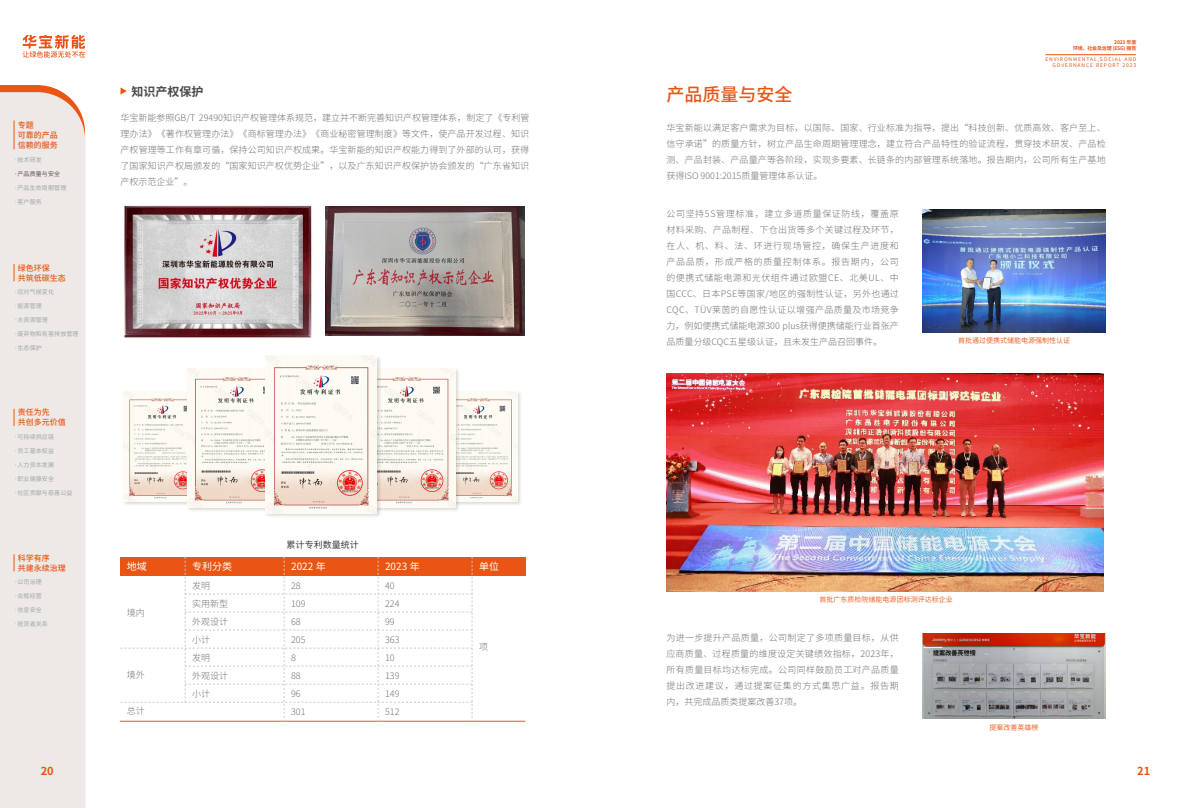
<style>
.page{position:relative;width:1191px;height:808px;background:#fff}
.page>*{position:absolute;margin:0;border:0;box-sizing:border-box;transform-origin:0 0}
.t1{font:500 18px "Source Han Sans CN";color:#ea5514}
.t2{font:700 12px "Source Han Sans CN";color:#4c4948}
.t3{font:700 11px "Source Han Sans CN";color:#ea5217}
.t4{font:10px "Source Han Sans CN";color:#fff}
.t5{font:300 9px/18px "Source Han Sans CN";color:#727171;text-align:justify}
.t6{font:9px "Source Han Sans CN";color:#3e3a39}
.t7{font:500 8px/10px "Source Han Sans CN";color:#ea5514}
.t8{font:7px "Source Han Sans CN";color:#ea5514}
.t9{font:6px "Source Han Sans CN";letter-spacing:.02em;color:#9fa0a0}
.t10{font:6px "Source Han Sans CN";letter-spacing:.02em;color:#4c4948}
.t11{font:5px/6px "Source Han Sans CN";letter-spacing:.18em;color:#ea5217;text-align:right}
.t12{font:700 5px/6px "Source Han Sans CN";letter-spacing:-.04em;color:#ea5217;text-align:right}
</style>
<div class="page">
<svg style="left:23px;top:35px;width:62px;height:23px"></svg>
<hr style="left:1045px;top:55px;width:90px;height:1px;background:#ea5217">
<div style="left:438px;top:390px;width:84px;height:117px;background:#000;opacity:.15"></div>
<img style="left:460px;top:391px;width:57px;height:111px">
<div style="left:122px;top:390px;width:85px;height:117px;background:#000;opacity:.15"></div>
<img style="left:124px;top:391px;width:63px;height:111px">
<div style="left:356px;top:368px;width:104px;height:144px;background:#000;opacity:.15"></div>
<img style="left:382px;top:369px;width:73px;height:138px">
<div style="left:187px;top:368px;width:104px;height:144px;background:#000;opacity:.15"></div>
<img style="left:187px;top:369px;width:78px;height:138px">
<svg style="left:120px;top:87px;width:7px;height:8px"></svg>
<img style="left:124px;top:205px;width:188px;height:133px">
<img style="left:326px;top:207px;width:198px;height:129px">
<div style="left:120px;top:557px;width:405px;height:18px;background:#ea5514"></div>
<hr style="left:120px;top:721px;width:405px;height:1px;background:#ea5514">
<svg style="left:120px;top:557px;width:353px;height:165px"></svg>
<img style="left:922px;top:209px;width:184px;height:123px">
<img style="left:666px;top:374px;width:438px;height:218px">
<img style="left:922px;top:633px;width:183px;height:86px">
<div style="left:0;top:92px;width:85px;height:716px;background:#ece9e6"></div>
<svg style="left:14px;top:120px;width:1px;height:29px"></svg>
<svg style="left:14px;top:264px;width:1px;height:17px"></svg>
<svg style="left:14px;top:409px;width:1px;height:17px"></svg>
<svg style="left:14px;top:554px;width:1px;height:17px"></svg>
<div style="left:265px;top:355px;width:117px;height:163px;background:#000;opacity:.15"></div>
<img style="left:266px;top:356px;width:111px;height:157px">
<p class="t7" style="left:18px;top:120px;width:41px;line-height:10.3px">专题<br>可靠的产品信赖的服务</p>
<p class="t9" style="left:14px;top:156px;width:29px">·技术研发</p>
<p class="t10" style="left:14px;top:170px;width:48px">·产品质量与安全</p>
<p class="t9" style="left:14px;top:184px;width:54px">·产品生命周期管理</p>
<p class="t9" style="left:14px;top:198px;width:29px">·客户服务</p>
<p class="t7" style="left:18px;top:263px;width:49px">绿色环保<br>共筑低碳生态</p>
<p class="t9" style="left:14px;top:289px;width:42px">·应对气候变化</p>
<p class="t9" style="left:14px;top:303px;width:29px">·能源管理</p>
<p class="t9" style="left:14px;top:317px;width:35px">·水资源管理</p>
<p class="t9" style="left:14px;top:331px;width:66px">·废弃物和有害排放管理</p>
<p class="t9" style="left:14px;top:345px;width:29px">·生态保护</p>
<p class="t7" style="left:18px;top:407px;width:49px">责任为先<br>共创多元价值</p>
<p class="t9" style="left:14px;top:433px;width:42px">·可持续供应链</p>
<p class="t9" style="left:14px;top:447px;width:42px">·员工基本权益</p>
<p class="t9" style="left:14px;top:461px;width:42px">·人力资本发展</p>
<p class="t9" style="left:14px;top:475px;width:42px">·职业健康安全</p>
<p class="t9" style="left:14px;top:489px;width:60px">·社区贡献与慈善公益</p>
<p class="t7" style="left:18px;top:553px;width:49px">科学有序<br>共建永续治理</p>
<p class="t9" style="left:14px;top:579px;width:29px">·公司治理</p>
<p class="t9" style="left:14px;top:593px;width:29px">·合规经营</p>
<p class="t9" style="left:14px;top:607px;width:29px">·信息安全</p>
<p class="t9" style="left:14px;top:621px;width:35px">·投资者关系</p>
<p class="t3" style="left:41px;top:765px;width:14px">20</p>
<p class="t12" style="left:1073px;top:39px;width:65px">2023 年度<br>环境、社会及治理 (ESG) 报告</p>
<p class="t11" style="left:1045px;top:56px;width:92px">ENVIRONMENTAL,SOCIAL AND<br>GOVERNANCE REPORT 2023</p>
<h2 class="t2" style="left:132px;top:84px;width:73px">知识产权保护</h2>
<p class="t5" style="left:120px;top:110px;width:410px;line-height:16px">华宝新能参照GB/T 29490知识产权管理体系规范，建立并不断完善知识产权管理体系，制定了《专利管理办法》《著作权管理办法》《商标管理办法》《商业秘密管理制度》等文件，使产品开发过程、知识产权管理等工作有章可循，保持公司知识产权成果。华宝新能的知识产权能力得到了外部的认可，获得了国家知识产权局颁发的“国家知识产权优势企业”，以及广东知识产权保护协会颁发的“广东省知识产权示范企业”。</p>
<p class="t5" style="left:666px;top:119px;width:441px;line-height:16px">华宝新能以满足客户需求为目标，以国际、国家、行业标准为指导，提出“科技创新、优质高效、客户至上、信守承诺”的质量方针，树立产品生命周期管理理念，建立符合产品特性的验证流程，贯穿技术研发、产品检测、产品封装、产品量产等各阶段，实现多要素、长链条的内部管理系统落地。报告期内，公司所有生产基地获得ISO 9001:2015质量管理体系认证。</p>
<p class="t5" style="left:666px;top:206px;width:234px;line-height:16px">公司坚持5S管理标准，建立多道质量保证防线，覆盖原材料采购、产品制程、下仓出货等多个关键过程及环节，在人、机、料、法、环进行现场管控，确保生产进度和产品品质，形成严格的质量控制体系。报告期内，公司的便携式储能电源和光伏组件通过欧盟CE、北美UL、中国CCC、日本PSE等国家/地区的强制性认证，另外也通过CQC、TÜV莱茵的自愿性认证以增强产品质量及市场竞争力，例如便携式储能电源300 plus获得便携储能行业首张产品质量分级CQC五星级认证，且未发生产品召回事件。</p>
<h1 class="t1" style="left:666px;top:84px;width:127px">产品质量与安全</h1>
<p class="t8" style="left:958px;top:336px;width:113px">首批通过便携式储能电源强制性认证</p>
<p class="t6" style="left:287px;top:540px;width:73px">累计专利数量统计</p>
<p class="t4" style="left:127px;top:561px;width:21px">地域</p>
<p class="t4" style="left:192px;top:561px;width:41px">专利分类</p>
<p class="t4" style="left:291px;top:561px;width:36px">2022 年</p>
<p class="t4" style="left:385px;top:561px;width:36px">2023 年</p>
<p class="t4" style="left:479px;top:561px;width:21px">单位</p>
<p class="t5" style="left:127px;top:603px;width:19px">境内</p>
<p class="t5" style="left:127px;top:666px;width:19px">境外</p>
<p class="t5" style="left:127px;top:702px;width:19px">总计</p>
<p class="t5" style="left:192px;top:576px;width:37px;text-align:left">发明<br>实用新型外观设计小计<br>发明<br>外观设计小计</p>
<p class="t5" style="left:291px;top:576px;width:16px;text-align:left">28<br>109<br>68<br>205<br>8<br>88<br>96<br>301</p>
<p class="t5" style="left:385px;top:576px;width:16px;text-align:left">40<br>224<br>99<br>363<br>10<br>139<br>149<br>512</p>
<p class="t5" style="left:479px;top:638px;width:10px">项</p>
<p class="t8" style="left:819px;top:595px;width:134px">首批广东质检院储能电源团标测评达标企业</p>
<p class="t5" style="left:666px;top:630px;width:234px;line-height:16px">为进一步提升产品质量，公司制定了多项质量目标，从供应商质量、过程质量的维度设定关键绩效指标，2023年，所有质量目标均达标完成。公司同样鼓励员工对产品质量提出改进建议，通过提案征集的方式集思广益。报告期内，共完成品质类提案改善37项。</p>
<p class="t8" style="left:989px;top:723px;width:50px">提案改善英雄榜</p>
<p class="t3" style="left:1137px;top:765px;width:14px">21</p>
</div>
